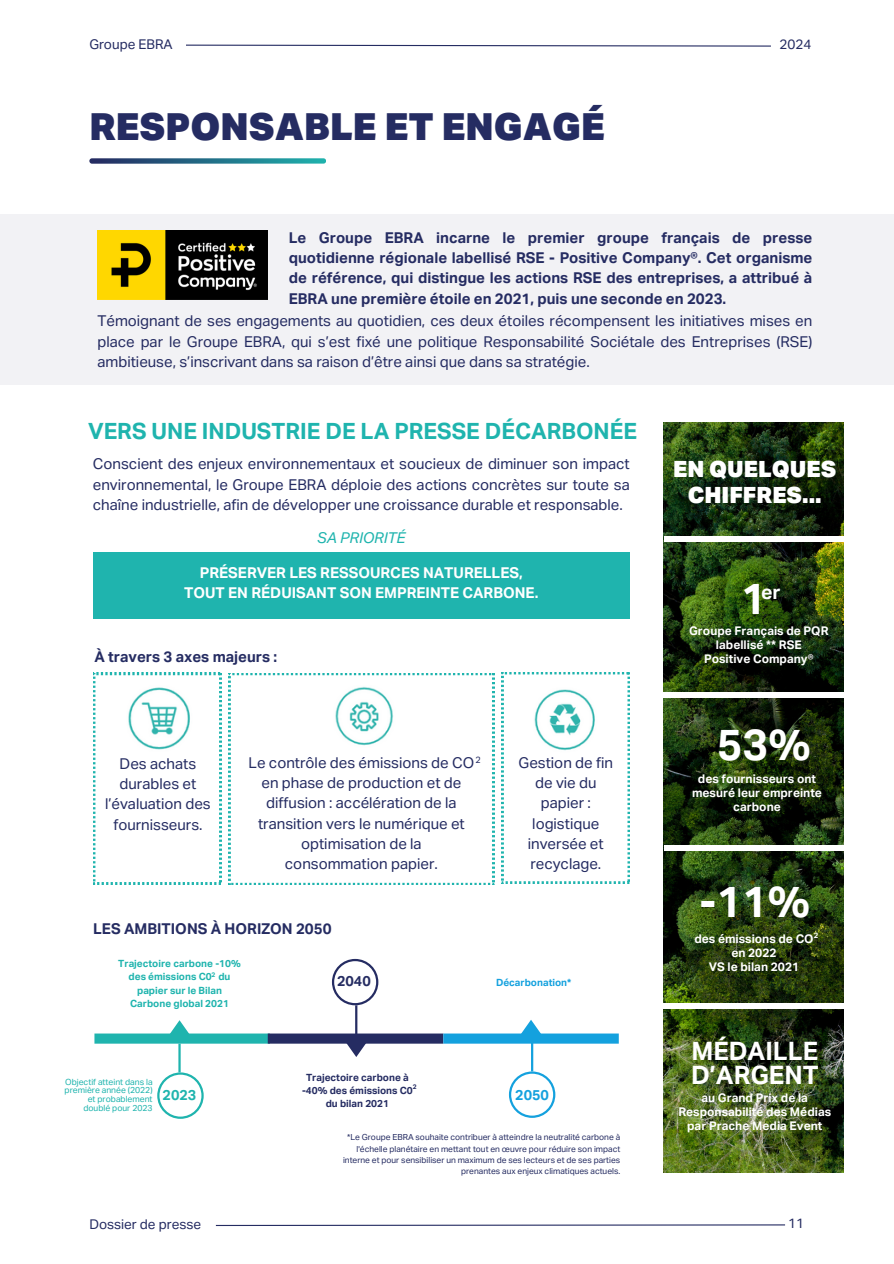
<style>
.page{position:relative;width:894px;height:1264px;background:#fff}
.page>*{position:absolute;margin:0;border:0;box-sizing:border-box;transform-origin:0 0}
.t1{font:700 43.5px "Aktiv Grotesk";color:#fff}
.t2{font:900 37.5px "Aktiv Grotesk";color:#252c62}
.t3{font:700 25.5px/23.7px "Aktiv Grotesk";color:#fff}
.t4{font:700 22.5px "Aktiv Grotesk";color:#1fb4ae}
.t5{font:900 22.5px/25.8px "Aktiv Grotesk";color:#fff;text-align:center}
.t6{font:700 19.5px "Aktiv Grotesk";color:#fff}
.t7{font:15px/20.2px "Aktiv Grotesk";color:#252c62;text-align:center}
.t8{font:700 15px/20.2px "Aktiv Grotesk";color:#252c62;text-align:justify}
.t9{font:700 15px/20.1px "Aktiv Grotesk";color:#fff;text-align:center}
.t10{font:italic 15px "Aktiv Grotesk";color:#1fb4ae}
.t11{font:700 14.25px "Aktiv Grotesk";color:#252c62}
.t12{font:700 14.25px "Aktiv Grotesk";color:#1fb4ae}
.t13{font:700 14.25px "Aktiv Grotesk";color:#14a1de}
.t14{font:13.5px "Aktiv Grotesk";color:#252c62}
.t15{font:700 12px/14px "Aktiv Grotesk";color:#fff;text-align:center}
.t16{font:700 10.05px/13.4px "Aktiv Grotesk";color:#1fb4ae;text-align:center}
.t17{font:700 10.05px/13.4px "Aktiv Grotesk";color:#252c62;text-align:center}
.t18{font:700 10.05px "Aktiv Grotesk";color:#14a1de}
.t19{font:9px "Aktiv Grotesk";color:#252c62}
.t20{font:8.55px/8.6px "Aktiv Grotesk";color:#1fb4ae;text-align:right}
.t21{font:8.4px/11.2px "Aktiv Grotesk";color:#252c62;text-align:right}
.t22{font:700 7.65px "Aktiv Grotesk";color:#fff}
.t23{font:700 6.6px "Aktiv Grotesk";color:#252c62}
.t24{font:700 6.6px "Aktiv Grotesk";color:#1fb4ae}
</style>
<div class="page">
<svg style="left:89px;top:158px;width:237px;height:6px"></svg>
<div style="left:0;top:214px;width:893px;height:170px;background:#f2f2f5"></div>
<div style="left:93px;top:552px;width:536px;height:66px;background:#1fb4ae"></div>
<img style="left:97px;top:231px;width:170px;height:68px">
<svg style="left:215px;top:1224px;width:571px;height:2px"></svg>
<img style="left:663px;top:422px;width:180px;height:750px">
<div style="left:663px;top:536px;width:200px;height:6px;background:#fff"></div>
<div style="left:659px;top:692px;width:200px;height:6px;background:#fff"></div>
<div style="left:663px;top:844px;width:200px;height:6px;background:#fff"></div>
<div style="left:662px;top:1003px;width:200px;height:6px;background:#fff"></div>
<svg style="left:93px;top:673px;width:128px;height:211px"></svg>
<img style="left:122px;top:684px;width:72px;height:68px">
<svg style="left:228px;top:673px;width:266px;height:211px"></svg>
<img style="left:332px;top:685px;width:66px;height:67px">
<svg style="left:501px;top:672px;width:128px;height:211px"></svg>
<img style="left:524px;top:684px;width:82px;height:68px">
<div style="left:94px;top:1033px;width:176px;height:10px;background:#1fb4ae"></div>
<div style="left:268px;top:1033px;width:175px;height:10px;background:#252c62"></div>
<div style="left:443px;top:1033px;width:175px;height:10px;background:#14a1de"></div>
<svg style="left:165px;top:1020px;width:29px;height:14px"></svg>
<svg style="left:342px;top:1043px;width:28px;height:14px"></svg>
<svg style="left:516px;top:1020px;width:29px;height:14px"></svg>
<hr style="left:178px;top:1043px;width:3px;height:29px;background:#1fb4ae">
<hr style="left:355px;top:1005px;width:2px;height:29px;background:#252c62">
<hr style="left:531px;top:1042px;width:2px;height:29px;background:#14a1de">
<svg style="left:157px;top:1072px;width:46px;height:46px"></svg>
<svg style="left:332px;top:958px;width:46px;height:47px"></svg>
<svg style="left:509px;top:1071px;width:46px;height:46px"></svg>
<svg style="left:186px;top:44px;width:585px;height:3px"></svg>
<p class="t14" style="left:89px;top:38px;width:85px">Groupe EBRA</p>
<p class="t14" style="left:779px;top:39px;width:33px">2024</p>
<h2 class="t2" style="left:89px;top:111px;width:517px">RESPONSABLE ET ENGAGÉ</h2>
<p class="t8" style="left:289px;top:228px;width:525px">Le Groupe EBRA incarne le premier groupe français de presse quotidienne régionale labellisé RSE - Positive Company®. Cet organisme de référence, qui distingue les actions RSE des entreprises, a attribué à EBRA une première étoile en 2021, puis une seconde en 2023.</p>
<p class="t7" style="left:97px;top:312px;width:716px;text-align:justify">Témoignant de ses engagements au quotidien, ces deux étoiles récompensent les initiatives mises en place par le Groupe EBRA, qui s’est fixé une politique Responsabilité Sociétale des Entreprises (RSE) ambitieuse, s’inscrivant dans sa raison d’être ainsi que dans sa stratégie.</p>
<h3 class="t4" style="left:88px;top:421px;width:550px">VERS UNE INDUSTRIE DE LA PRESSE DÉCARBONÉE</h3>
<p class="t7" style="left:93px;top:455px;width:538px;text-align:justify">Conscient des enjeux environnementaux et soucieux de diminuer son impact environnemental, le Groupe EBRA déploie des actions concrètes sur toute sa chaîne industrielle, afin de développer une croissance durable et responsable.</p>
<p class="t10" style="left:317px;top:532px;width:90px">SA PRIORITÉ</p>
<p class="t9" style="left:184px;top:563px;width:355px">PRÉSERVER LES RESSOURCES NATURELLES,<br>TOUT EN RÉDUISANT SON EMPREINTE CARBONE.</p>
<p class="t8" style="left:94px;top:647px;width:184px">À travers 3 axes majeurs :</p>
<p class="t7" style="left:248px;top:753px;width:227px">Le contrôle des émissions de CO en phase de production et de diffusion : accélération de la transition vers le numérique et optimisation de la consommation papier.</p>
<p class="t7" style="left:105px;top:754px;width:107px">Des achats durables et l’évaluation des fournisseurs.</p>
<p class="t7" style="left:518px;top:753px;width:96px">Gestion de fin de vie du papier : logistique inversée et recyclage.</p>
<p class="t19" style="left:475px;top:756px;width:7px">2</p>
<p class="t8" style="left:93px;top:919px;width:240px">LES AMBITIONS À HORIZON 2050</p>
<p class="t16" style="left:118px;top:957px;width:124px">Trajectoire carbone -10% des émissions C0 du papier sur le Bilan<br>Carbone global 2021</p>
<p class="t24" style="left:211px;top:971px;width:5px">2</p>
<p class="t11" style="left:337px;top:975px;width:35px">2040</p>
<p class="t18" style="left:496px;top:978px;width:77px">Décarbonation*</p>
<p class="t20" style="left:65px;top:1078px;width:89px">Objectif atteint dans la première année (2022) et probablement doublé pour 2023</p>
<p class="t17" style="left:302px;top:1071px;width:112px">Trajectoire carbone à -40% des émissions C0 du bilan 2021</p>
<p class="t23" style="left:413px;top:1084px;width:5px">2</p>
<p class="t12" style="left:163px;top:1088px;width:35px">2023</p>
<p class="t13" style="left:515px;top:1088px;width:35px">2050</p>
<p class="t21" style="left:343px;top:1132px;width:279px">*Le Groupe EBRA souhaite contribuer à atteindre la neutralité carbone à l'échelle planétaire en mettant tout en œuvre pour réduire son impact interne et pour sensibiliser un maximum de ses lecteurs et de ses parties prenantes aux enjeux climatiques actuels.</p>
<h3 class="t5" style="left:673px;top:458px;width:164px">EN QUELQUES<br>CHIFFRES...</h3>
<h1 class="t1" style="left:740px;top:580px;width:27px">1</h1>
<p class="t15" style="left:689px;top:624px;width:141px">Groupe Français de PQR labellisé ** RSE<br>Positive Company®</p>
<h3 class="t6" style="left:760px;top:584px;width:21px">er</h3>
<h1 class="t1" style="left:716px;top:726px;width:95px">53%</h1>
<p class="t15" style="left:691px;top:772px;width:131px">des fournisseurs ont mesuré leur empreinte carbone</p>
<h1 class="t1" style="left:699px;top:883px;width:112px">-11%</h1>
<p class="t15" style="left:694px;top:932px;width:121px">des émissions de CO en 2022<br>VS le bilan 2021</p>
<p class="t22" style="left:813px;top:932px;width:6px">2</p>
<h3 class="t3" style="left:690px;top:1040px;width:129px">MÉDAILLE<br>D’ARGENT</h3>
<p class="t15" style="left:678px;top:1091px;width:154px">au Grand Prix de la<br>Responsabilité des Médias par Prache Media Event</p>
<p class="t14" style="left:89px;top:1218px;width:113px">Dossier de presse</p>
<p class="t14" style="left:788px;top:1217px;width:17px">11</p>
</div>
